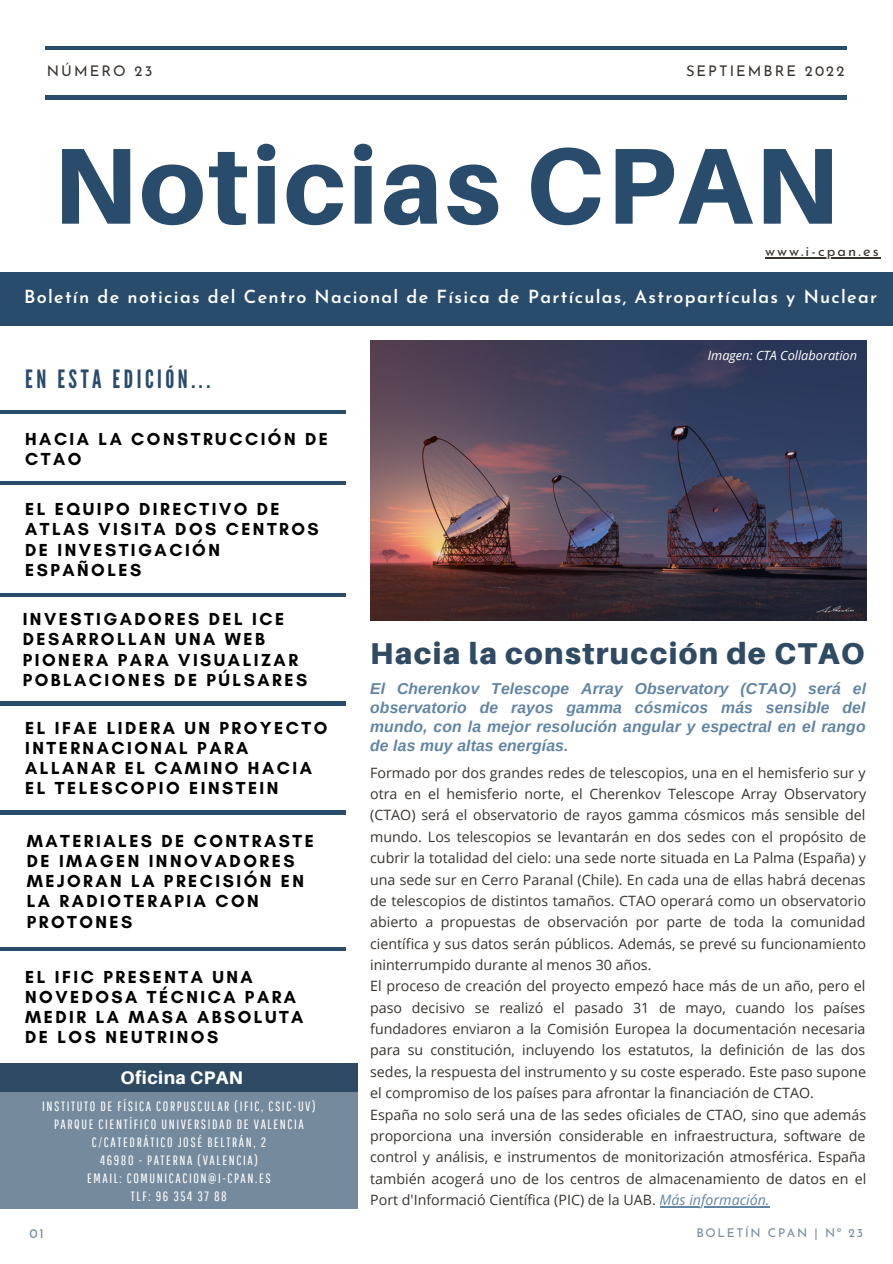
<style>
.page{position:relative;width:893px;height:1264px;background:#fff}
.page>*{position:absolute;margin:0;border:0;box-sizing:border-box;transform-origin:0 0}
.t1{font:800 108.15px "Aileron";letter-spacing:.025em;color:#294c6d}
.t2{font:900 30.15px "Aileron";letter-spacing:.045em;color:#2f4b64}
.t3{font:25.2px "League Gothic";letter-spacing:.14em;color:#294c6d}
.t4{font:800 18.15px "Aileron";letter-spacing:.025em;color:#fff}
.t5{font:600 18px "Josefin Sans";letter-spacing:.07em;color:#fff}
.t6{font:700 17.7px/20.2px "Glacial Indifference";letter-spacing:.14em;color:#000}
.t7{font:italic 700 15.75px/19px "Arimo";letter-spacing:.01em;color:#6185a4;text-align:justify}
.t8{font:14.7px "Josefin Sans";letter-spacing:.14em;color:#38332f}
.t9{font:14.25px/21.3px "Open Sans";color:#38332f}
.t10{font:13.5px/18px "Pathway Gothic One";letter-spacing:.12em;color:#fff;text-align:center}
.t11{font:13.2px "Josefin Sans";color:#758a9d}
.t12{font:italic 12.75px "Open Sans";color:#fff}
.t13{font:12.15px "Josefin Sans";letter-spacing:.14em;color:#758a9d}
.s1{font-style:italic;color:#6185a4}
</style>
<div class="page">
<hr style="left:0;top:593px;width:346px;height:4px;background:#294c6d">
<hr style="left:0;top:702px;width:346px;height:3px;background:#294c6d">
<hr style="left:0;top:810px;width:346px;height:4px;background:#294c6d">
<hr style="left:0;top:410px;width:346px;height:3px;background:#294c6d">
<hr style="left:45px;top:96px;width:801px;height:3px;background:#294c6d">
<hr style="left:45px;top:47px;width:801px;height:3px;background:#294c6d">
<img style="left:370px;top:340px;width:496px;height:280px">
<div style="left:0;top:272px;width:892px;height:54px;background:#294c6d"></div>
<hr style="left:0;top:481px;width:346px;height:3px;background:#294c6d">
<div style="left:0;top:1072px;width:358px;height:136px;background:#758a9d"></div>
<div style="left:0;top:1063px;width:358px;height:28px;background:#2f4b64"></div>
<hr style="left:0;top:947px;width:346px;height:3px;background:#294c6d">
<hr style="left:659px;top:1206px;width:110px;height:1px;background:#6185a4">
<hr style="left:765px;top:257px;width:115px;height:1px;background:#38332f">
<p class="t8" style="left:47px;top:65px;width:107px">NÚMERO 23</p>
<p class="t8" style="left:686px;top:65px;width:160px">SEPTIEMBRE 2022</p>
<h1 class="t1" style="left:53px;top:119px;width:787px">Noticias CPAN</h1>
<p class="t8" style="left:765px;top:245px;width:115px">www.i-cpan.es</p>
<p class="t5" style="left:24px;top:290px;width:854px">Boletín de noticias del Centro Nacional de Física de Partículas, Astropartículas y Nuclear</p>
<h3 class="t3" style="left:25px;top:364px;width:187px">EN ESTA EDICIÓN...</h3>
<p class="t6" style="left:25px;top:429px;width:304px">HACIA LA CONSTRUCCIÓN DE<br>CTAO</p>
<p class="t6" style="left:25px;top:499px;width:295px">EL EQUIPO DIRECTIVO DE<br>ATLAS VISITA DOS CENTROS<br>DE INVESTIGACIÓN<br>ESPAÑOLES</p>
<p class="t6" style="left:23px;top:609px;width:286px">INVESTIGADORES DEL ICE<br>DESARROLLAN UNA WEB<br>PIONERA PARA VISUALIZAR<br>POBLACIONES DE PÚLSARES</p>
<p class="t6" style="left:25px;top:717px;width:303px">EL IFAE LIDERA UN PROYECTO<br>INTERNACIONAL PARA<br>ALLANAR EL CAMINO HACIA<br>EL TELESCOPIO EINSTEIN</p>
<p class="t6" style="left:27px;top:830px;width:288px">MATERIALES DE CONTRASTE<br>DE IMAGEN INNOVADORES<br>MEJORAN LA PRECISIÓN EN<br>LA RADIOTERAPIA CON<br>PROTONES</p>
<p class="t6" style="left:25px;top:966px;width:280px">EL IFIC PRESENTA UNA<br>NOVEDOSA TÉCNICA PARA<br>MEDIR LA MASA ABSOLUTA<br>DE LOS NEUTRINOS</p>
<p class="t4" style="left:120px;top:1066px;width:124px">Oficina CPAN</p>
<p class="t10" style="left:42px;top:1096px;width:275px">INSTITUTO DE FÍSICA CORPUSCULAR (IFIC, CSIC-UV)<br>PARQUE CIENTÍFICO UNIVERSIDAD DE VALENCIA C/CATEDRÁTICO JOSÉ BELTRÁN, 2<br>46980 - PATERNA (VALENCIA)<br>EMAIL: COMUNICACION@I-CPAN.ES<br>TLF: 96 354 37 88</p>
<p class="t12" style="left:707px;top:346px;width:151px">Imagen: CTA Collaboration</p>
<h2 class="t2" style="left:370px;top:634px;width:496px">Hacia la construcción de CTAO</h2>
<p class="t7" style="left:370px;top:678px;width:497px">El Cherenkov Telescope Array Observatory (CTAO) será el observatorio de rayos gamma cósmicos más sensible del mundo, con la mejor resolución angular y espectral en el rango de las muy altas energías.</p>
<p class="t9" style="left:370px;top:761px;width:497px">Formado por dos grandes redes de telescopios, una en el hemisferio sur y otra en el hemisferio norte, el Cherenkov Telescope Array Observatory (CTAO) será el observatorio de rayos gamma cósmicos más sensible del mundo. Los telescopios se levantarán en dos sedes con el propósito de cubrir la totalidad del cielo: una sede norte situada en La Palma (España) y una sede sur en Cerro Paranal (Chile). En cada una de ellas habrá decenas de telescopios de distintos tamaños. CTAO operará como un observatorio abierto a propuestas de observación por parte de toda la comunidad científica y sus datos serán públicos. Además, se prevé su funcionamiento ininterrumpido durante al menos 30 años.<br>El proceso de creación del proyecto empezó hace más de un año, pero el paso decisivo se realizó el pasado 31 de mayo, cuando los países fundadores enviaron a la Comisión Europea la documentación necesaria para su constitución, incluyendo los estatutos, la definición de las dos sedes, la respuesta del instrumento y su coste esperado. Este paso supone el compromiso de los países para afrontar la financiación de CTAO.<br>España no solo será una de las sedes oficiales de CTAO, sino que además proporciona una inversión considerable en infraestructura, software de control y análisis, e instrumentos de monitorización atmosférica. España también acogerá uno de los centros de almacenamiento de datos en el Port d'Informació Científica (PIC) de la UAB. <span class="s1">Más información.</span></p>
<p class="t11" style="left:29px;top:1228px;width:16px">01</p>
<p class="t13" style="left:696px;top:1227px;width:168px">BOLETÍN CPAN | Nº 23</p>
</div>
